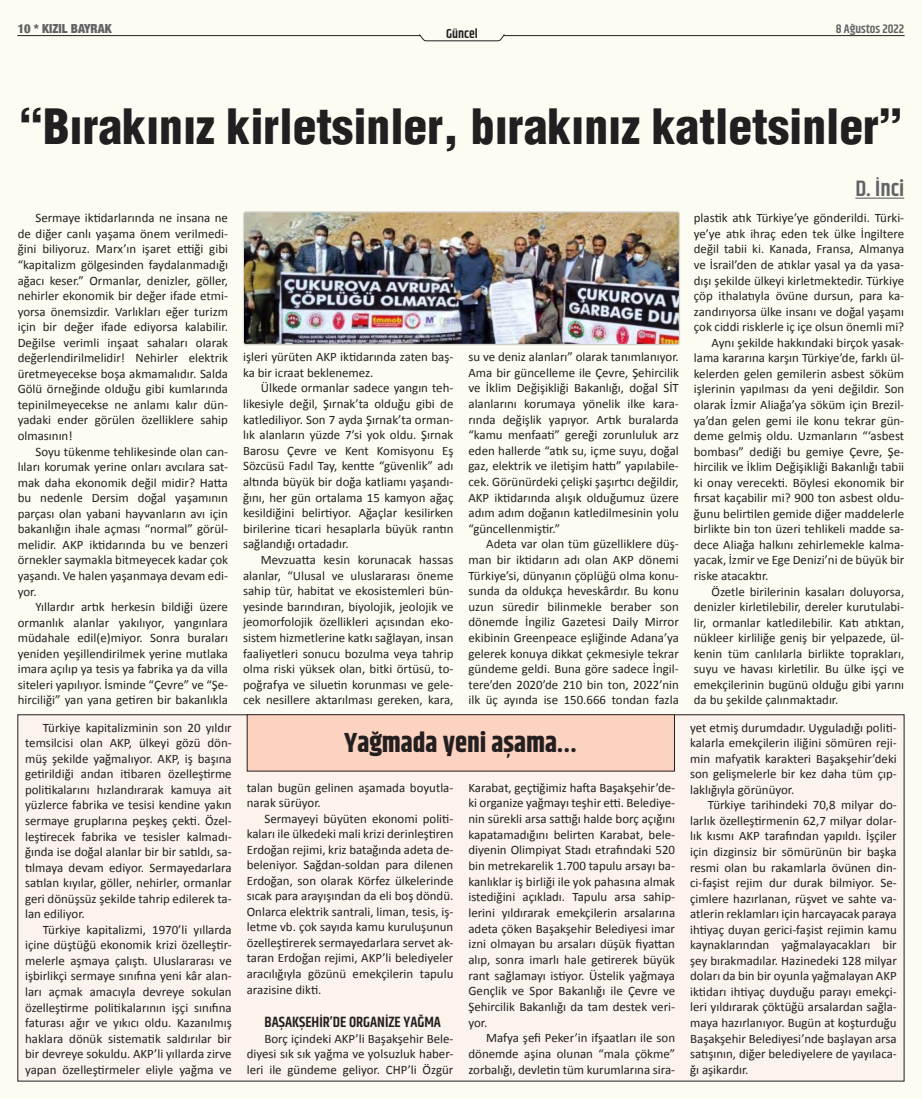
<style>
.page{position:relative;width:922px;height:1099px;background:#fff}
.page>*{position:absolute;margin:0;border:0;box-sizing:border-box;transform-origin:0 0}
.ana_başlık{font:900 condensed 47.5px "Helvetica";color:#231f20}
.başlık-2{font:700 27.5px "Khand";color:#231f20}
.üst_imza{font:600 22.5px "Khand";color:#636366}
.ara_başlık{font:600 15px "Khand";color:#231f20}
.t1{font:600 13.12px "Khand";color:#231f20}
.t2{font:12.88px/15.5px "Calibri";color:#231f20;text-align:justify}
.t3{font:900 condensed 12.5px "Helvetica Neue";color:#636366}
.t4{font:600 12.5px "Khand";color:#636366}
</style>
<div class="page">
<div style="left:0;top:0;width:921px;height:1098px;background:#fdfcf3"></div>
<hr style="left:18px;top:35px;width:402px;height:1px;background:#231f20">
<hr style="left:503px;top:35px;width:400px;height:1px;background:#231f20">
<svg style="left:419px;top:34px;width:85px;height:7px"></svg>
<div style="left:18px;top:714px;width:885px;height:367px;background:#fdf3ed"></div>
<div style="left:247px;top:714px;width:427px;height:57px;background:#fcd2c0"></div>
<div style="left:247px;top:714px;width:427px;height:57px;border:1px solid #231f20"></div>
<div style="left:242px;top:211px;width:438px;height:134px;background:#231f20;opacity:.4"></div>
<img style="left:244px;top:213px;width:434px;height:131px">
<hr style="left:855px;top:197px;width:49px;height:2px;background:#636366">
<p class="t3" style="left:18px;top:18px;width:95px">10 * KIZIL BAYRAK</p>
<p class="t4" style="left:835px;top:21px;width:70px">8 Ağustos 2022</p>
<p class="t1" style="left:446px;top:25px;width:33px">Güncel</p>
<p class="ana_başlık" style="left:19px;top:97px;width:884px">“Bırakınız kirletsinler, bırakınız katletsinler”</p>
<p class="üst_imza" style="left:855px;top:174px;width:50px">D. İnci</p>
<p class="t2" style="left:18px;top:210px;width:212px;text-indent:18px">Sermaye iktidarlarında ne insana ne de diğer canlı yaşama önem verilmedi&shy;ğini biliyoruz. Marx’ın işaret ettiği gibi “kapitalizm gölgesinden faydalanmadığı ağacı keser.” Ormanlar, denizler, göller, nehirler ekonomik bir değer ifade etmi&shy;yorsa önemsizdir. Varlıkları eğer turizm için bir değer ifade ediyorsa kalabilir.<br>Değilse verimli inşaat sahaları olarak değerlendirilmelidir! Nehirler elektrik üretmeyecekse boşa akmamalıdır. Salda Gölü örneğinde olduğu gibi kumlarında tepinilmeyecekse ne anlamı kalır dün&shy;yadaki ender görülen özelliklere sahip olmasının!</p>
<p class="t2" style="left:18px;top:443px;width:212px;text-indent:18px">Soyu tükenme tehlikesinde olan can&shy;lıları korumak yerine onları avcılara sat&shy;mak daha ekonomik değil midir? Hatta bu nedenle Dersim doğal yaşamının parçası olan yabani hayvanların avı için bakanlığın ihale açması “normal” görül&shy;melidir. AKP iktidarında bu ve benzeri örnekler saymakla bitmeyecek kadar çok yaşandı. Ve halen yaşanmaya devam edi&shy;yor.</p>
<p class="t2" style="left:18px;top:598px;width:212px;text-indent:18px">Yıllardır artık herkesin bildiği üzere ormanlık alanlar yakılıyor, yangınlara müdahale edil(e)miyor. Sonra buraları yeniden yeşillendirilmek yerine mutlaka imara açılıp ya tesis ya fabrika ya da villa siteleri yapılıyor. İsminde “Çevre” ve “Şe&shy;hirciliği” yan yana getiren bir bakanlıkla</p>
<p class="t2" style="left:25px;top:719px;width:208px;text-indent:18px">Türkiye kapitalizminin son 20 yıldır temsilcisi olan AKP, ülkeyi gözü dön&shy;müş şekilde yağmalıyor. AKP, iş başına getirildiği andan itibaren özelleştirme politikalarını hızlandırarak kamuya ait yüzlerce fabrika ve tesisi kendine yakın sermaye gruplarına peşkeş çekti. Özel&shy;leştirecek fabrika ve tesisler kalmadı&shy;ğında ise doğal alanlar bir bir satıldı, sa&shy;tılmaya devam ediyor. Sermayedarlara satılan kıyılar, göller, nehirler, ormanlar geri dönüşsüz şekilde tahrip edilerek ta&shy;lan ediliyor.</p>
<p class="t2" style="left:25px;top:921px;width:208px;text-indent:18px">Türkiye kapitalizmi, 1970’li yıllarda içine düştüğü ekonomik krizi özelleştir&shy;melerle aşmaya çalıştı. Uluslararası ve işbirlikçi sermaye sınıfına yeni kâr alan&shy;ları açmak amacıyla devreye sokulan özelleştirme politikalarının işçi sınıfına faturası ağır ve yıkıcı oldu. Kazanılmış haklara dönük sistematik saldırılar bir bir devreye sokuldu. AKP’li yıllarda zirve yapan özelleştirmeler eliyle yağma ve</p>
<p class="t2" style="left:243px;top:348px;width:212px">işleri yürüten AKP iktidarında zaten baş&shy;ka bir icraat beklenemez.</p>
<p class="t2" style="left:243px;top:379px;width:212px;text-indent:18px">Ülkede ormanlar sadece yangın teh&shy;likesiyle değil, Şırnak’ta olduğu gibi de katlediliyor. Son 7 ayda Şırnak’ta orman&shy;lık alanların yüzde 7’si yok oldu. Şırnak Barosu Çevre ve Kent Komisyonu Eş Sözcüsü Fadıl Tay, kentte “güvenlik” adı altında büyük bir doğa katliamı yaşandı&shy;ğını, her gün ortalama 15 kamyon ağaç kesildiğini belirtiyor. Ağaçlar kesilirken birilerine ticari hesaplarla büyük rantın sağlandığı ortadadır.</p>
<p class="t2" style="left:243px;top:551px;width:212px;text-indent:18px">Mevzuatta kesin korunacak hassas alanlar, “Ulusal ve uluslararası öneme sahip tür, habitat ve ekosistemleri bün&shy;yesinde barındıran, biyolojik, jeolojik ve jeomorfolojik özellikleri açısından eko&shy;sistem hizmetlerine katkı sağlayan, insan faaliyetleri sonucu bozulma veya tahrip olma riski yüksek olan, bitki örtüsü, to&shy;poğrafya ve siluetin korunması ve gele&shy;cek nesillere aktarılması gereken, kara,</p>
<p class="t2" style="left:468px;top:348px;width:212px">su ve deniz alanları” olarak tanımlanıyor.<br>Ama bir güncelleme ile Çevre, Şehircilik ve İklim Değişikliği Bakanlığı, doğal SİT alanlarını korumaya yönelik ilke kara&shy;rında değişlik yapıyor. Artık buralarda “kamu menfaati” gereği zorunluluk arz eden hallerde “atık su, içme suyu, doğal gaz, elektrik ve iletişim hattı” yapılabile&shy;cek. Görünürdeki çelişki şaşırtıcı değildir, AKP iktidarında alışık olduğumuz üzere adım adım doğanın katledilmesinin yolu “güncellenmiştir.”</p>
<p class="t2" style="left:468px;top:535px;width:212px;text-indent:18px">Adeta var olan tüm güzelliklere düş&shy;man bir iktidarın adı olan AKP dönemi Türkiye’si, dünyanın çöplüğü olma konu&shy;sunda da oldukça heveskârdır. Bu konu uzun süredir bilinmekle beraber son dönemde İngiliz Gazetesi Daily Mirror ekibinin Greenpeace eşliğinde Adana’ya gelerek konuya dikkat çekmesiyle tekrar gündeme geldi. Buna göre sadece İngil&shy;tere’den 2020’de 210 bin ton, 2022’nin ilk üç ayında ise 150.666 tondan fazla</p>
<p class="başlık-2" style="left:344px;top:723px;width:235px">Yağmada yeni aşama…</p>
<p class="t2" style="left:247px;top:779px;width:208px">talan bugün gelinen aşamada boyutla&shy;narak sürüyor.</p>
<p class="t2" style="left:247px;top:810px;width:208px;text-indent:18px">Sermayeyi büyüten ekonomi politi&shy;kaları ile ülkedeki mali krizi derinleştiren Erdoğan rejimi, kriz batağında adeta de&shy;beleniyor. Sağdan-soldan para dilenen Erdoğan, son olarak Körfez ülkelerinde sıcak para arayışından da eli boş döndü.<br>Onlarca elektrik santrali, liman, tesis, iş&shy;letme vb. çok sayıda kamu kuruluşunun özelleştirerek sermayedarlara servet ak&shy;taran Erdoğan rejimi, AKP’li belediyeler aracılığıyla gözünü emekçilerin tapulu arazisine dikti.</p>
<p class="ara_başlık" style="left:264px;top:1012px;width:178px">BAŞAKŞEHIR’DE ORGANIZE YAĞMA</p>
<p class="t2" style="left:247px;top:1030px;width:208px;text-indent:18px">Borç içindeki AKP’li Başakşehir Bele&shy;diyesi sık sık yağma ve yolsuzluk haber&shy;leri ile gündeme geliyor. CHP’li Özgür</p>
<p class="t2" style="left:468px;top:778px;width:208px">Karabat, geçtiğimiz hafta Başakşehir’de&shy;ki organize yağmayı teşhir etti. Belediye&shy;nin sürekli arsa sattığı halde borç açığını kapatamadığını belirten Karabat, bele&shy;diyenin Olimpiyat Stadı etrafındaki 520 bin metrekarelik 1.700 tapulu arsayı ba&shy;kanlıklar iş birliği ile yok pahasına almak istediğini açıkladı. Tapulu arsa sahip&shy;lerini yıldırarak emekçilerin arsalarına adeta çöken Başakşehir Belediyesi imar izni olmayan bu arsaları düşük fiyattan alıp, sonra imarlı hale getirerek büyük rant sağlamayı istiyor. Üstelik yağmaya Gençlik ve Spor Bakanlığı ile Çevre ve Şehircilik Bakanlığı da tam destek veri&shy;yor.</p>
<p class="t2" style="left:468px;top:1029px;width:208px;text-indent:18px">Mafya şefi Peker’in ifşaatları ile son dönemde aşina olunan “mala çökme” zorbalığı, devletin tüm kurumlarına sira-</p>
<p class="t2" style="left:693px;top:210px;width:212px">plastik atık Türkiye’ye gönderildi. Türki&shy;ye’ye atık ihraç eden tek ülke İngiltere değil tabii ki. Kanada, Fransa, Almanya ve İsrail’den de atıklar yasal ya da yasa&shy;dışı şekilde ülkeyi kirletmektedir. Türkiye çöp ithalatıyla övüne dursun, para ka&shy;zandırıyorsa ülke insanı ve doğal yaşamı çok ciddi risklerle iç içe olsun önemli mi?</p>
<p class="t2" style="left:693px;top:334px;width:212px;text-indent:18px">Aynı şekilde hakkındaki birçok yasak&shy;lama kararına karşın Türkiye’de, farklı ül&shy;kelerden gelen gemilerin asbest söküm işlerinin yapılması da yeni değildir. Son olarak İzmir Aliağa’ya söküm için Brezil&shy;ya’dan gelen gemi ile konu tekrar gün&shy;deme gelmiş oldu. Uzmanların “‘asbest bombası” dediği bu gemiye Çevre, Şe&shy;hircilik ve İklim Değişikliği Bakanlığı tabii ki onay verecekti. Böylesi ekonomik bir fırsat kaçabilir mi? 900 ton asbest oldu&shy;ğunu belirtilen gemide diğer maddelerle birlikte bin ton üzeri tehlikeli madde sa&shy;dece Aliağa halkını zehirlemekle kalma&shy;yacak, İzmir ve Ege Denizi’ni de büyük bir riske atacaktır.</p>
<p class="t2" style="left:693px;top:583px;width:212px;text-indent:18px">Özetle birilerinin kasaları doluyorsa, denizler kirletilebilir, dereler kurutulabi&shy;lir, ormanlar katledilebilir. Katı atıktan, nükleer kirliliğe geniş bir yelpazede, ül&shy;kenin tüm canlılarla birlikte toprakları, suyu ve havası kirletilir. Bu ülke işçi ve emekçilerinin bugünü olduğu gibi yarını da bu şekilde çalınmaktadır.</p>
<p class="t2" style="left:690px;top:719px;width:208px">yet etmiş durumdadır. Uyguladığı politi&shy;kalarla emekçilerin iliğini sömüren reji&shy;min mafyatik karakteri Başakşehir’deki son gelişmelerle bir kez daha tüm çıp&shy;laklığıyla görünüyor.</p>
<p class="t2" style="left:690px;top:796px;width:208px;text-indent:18px">Türkiye tarihindeki 70,8 milyar do&shy;larlık özelleştirmenin 62,7 milyar dolar&shy;lık kısmı AKP tarafından yapıldı. İşçiler için dizginsiz bir sömürünün bir başka resmi olan bu rakamlarla övünen din&shy;ci-faşist rejim dur durak bilmiyor. Se&shy;çimlere hazırlanan, rüşvet ve sahte va&shy;atlerin reklamları için harcayacak paraya ihtiyaç duyan gerici-faşist rejimin kamu kaynaklarından yağmalayacakları bir şey bırakmadılar. Hazinedeki 128 milyar doları da bin bir oyunla yağmalayan AKP iktidarı ihtiyaç duyduğu parayı emekçi&shy;leri yıldırarak çöktüğü arsalardan sağla&shy;maya hazırlanıyor. Bugün at koşturduğu Başakşehir Belediyesi’nde başlayan arsa satışının, diğer belediyelere de yayılaca&shy;ğı aşikardır.</p>
</div>
